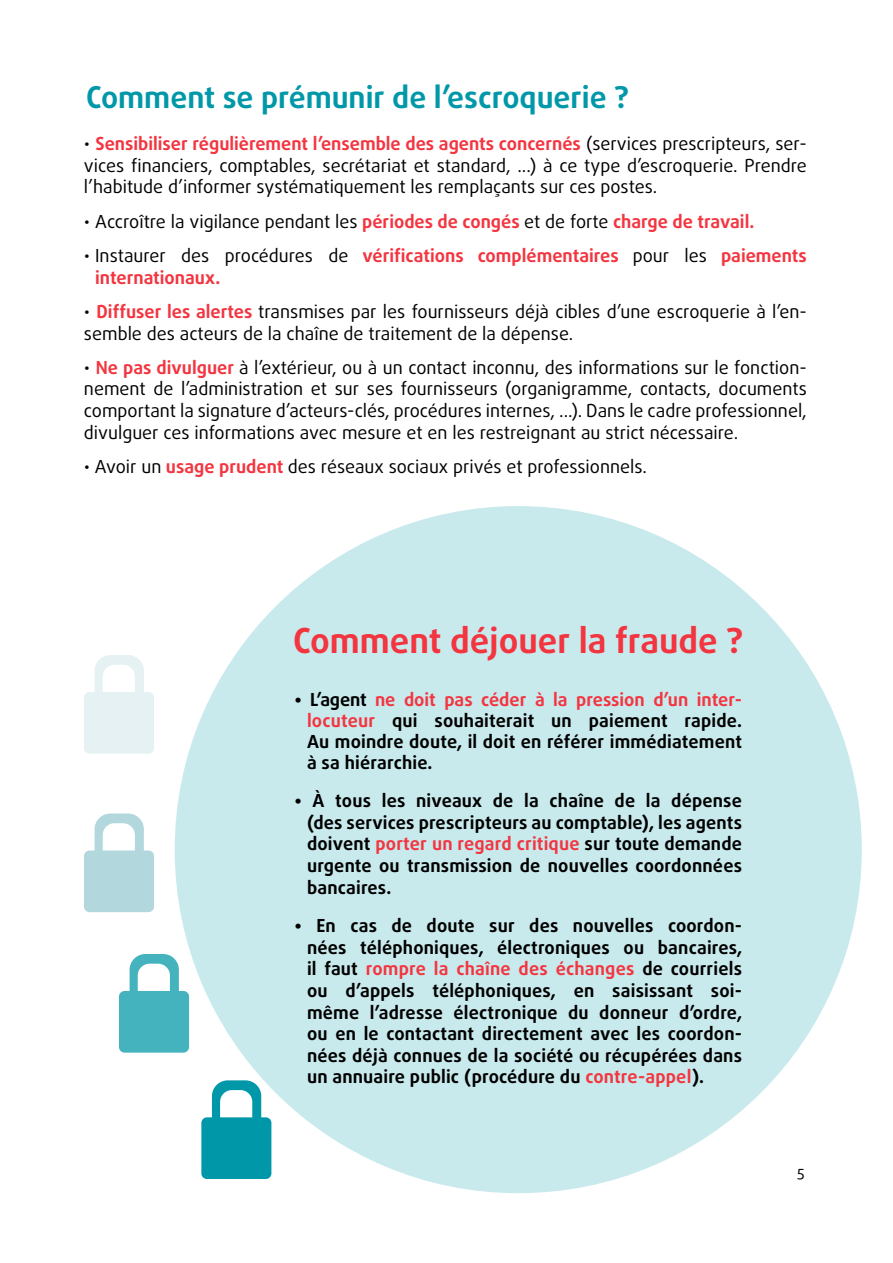
<style>
.page{position:relative;width:893px;height:1263px;background:#fff}
.page>*{position:absolute;margin:0;border:0;box-sizing:border-box;transform-origin:0 0}
.t1{font:700 34.5px "Daxline Pro";color:#f33540}
.t2{font:700 30px "Daxline Pro";color:#0098a9}
.t3{font:18px/21.6px "Daxline Pro";color:#000;text-align:justify}
.t4{font:700 18px/21.6px "Daxline Pro";letter-spacing:.01em;color:#000;text-align:justify}
.t5{font:700 18px/21.6px "Daxline Pro";color:#f33540}
.t6{font:15px "Daxline Pro";color:#000}
.s1{font-weight:700;color:#f33540}
.s2{font-weight:400;color:#000}
.s3{color:#f33540}
</style>
<div class="page">
<div style="left:175px;top:506px;width:687px;height:687px;background:#c9eaed;border-radius:50%"></div>
<svg style="left:95px;top:655px;width:49px;height:37px"></svg>
<div style="left:84px;top:692px;width:70px;height:62px;background:#e5f1f3;border-radius:6px"></div>
<svg style="left:95px;top:813px;width:49px;height:37px"></svg>
<div style="left:84px;top:850px;width:70px;height:62px;background:#b2d7dd;border-radius:6px"></div>
<svg style="left:130px;top:954px;width:49px;height:37px"></svg>
<div style="left:119px;top:991px;width:70px;height:61px;background:#44b3be;border-radius:6px"></div>
<svg style="left:212px;top:1080px;width:49px;height:37px"></svg>
<div style="left:201px;top:1117px;width:70px;height:62px;background:#0098a9;border-radius:6px"></div>
<p class="t2" style="left:86px;top:77px;width:544px">Comment se prémunir de l’escroquerie ?</p>
<p class="t3" style="left:84px;top:133px;width:724px">• <span class="s1">Sensibiliser régulièrement l’ensemble des agents concernés</span> (services prescripteurs, ser&shy;vices financiers, comptables, secrétariat et standard, ...) à ce type d’escroquerie. Prendre l’habitude d’informer systématiquement les remplaçants sur ces postes.</p>
<p class="t3" style="left:84px;top:211px;width:672px">• Accroître la vigilance pendant les <span class="s1">périodes de congés</span> et de forte <span class="s1">charge de travail.</span></p>
<p class="t5" style="left:95px;top:245px;width:713px;text-indent:-11px"><span class="s2">• Instaurer des procédures de</span> vérifications complémentaires <span class="s2">pour les</span> paiements internationaux.</p>
<p class="t3" style="left:84px;top:301px;width:724px">• <span class="s1">Diffuser les alertes</span> transmises par les fournisseurs déjà cibles d’une escroquerie à l’en&shy;semble des acteurs de la chaîne de traitement de la dépense.</p>
<p class="t3" style="left:84px;top:357px;width:724px">• <span class="s1">Ne pas divulguer</span> à l’extérieur, ou à un contact inconnu, des informations sur le fonction&shy;nement de l’administration et sur ses fournisseurs (organigramme, contacts, documents comportant la signature d’acteurs-clés, procédures internes, ...). Dans le cadre professionnel, divulguer ces informations avec mesure et en les restreignant au strict nécessaire.</p>
<p class="t3" style="left:84px;top:456px;width:565px">• Avoir un <span class="s1">usage prudent</span> des réseaux sociaux privés et professionnels.</p>
<p class="t1" style="left:293px;top:618px;width:452px">Comment déjouer la fraude ?</p>
<p class="t4" style="left:307px;top:689px;width:436px;line-height:21px;text-indent:-13px">• L’agent <span class="s3">ne doit pas céder à la pression d’un inter&shy;locuteur</span> qui souhaiterait un paiement rapide.<br>Au moindre doute, il doit en référer immédiatement à sa hiérarchie.</p>
<p class="t4" style="left:307px;top:790px;width:436px;text-indent:-13px">• À tous les niveaux de la chaîne de la dépense (des services prescripteurs au comptable), les agents doivent <span class="s3">porter un regard critique</span> sur toute demande urgente ou transmission de nouvelles coordonnées bancaires.</p>
<p class="t4" style="left:307px;top:915px;width:437px;text-indent:-13px">• En cas de doute sur des nouvelles coordon&shy;nées téléphoniques, électroniques ou bancaires, il faut <span class="s3">rompre la chaîne des échanges</span> de courriels ou d’appels téléphoniques, en saisissant soi&shy;même l’adresse électronique du donneur d’ordre, ou en le contactant directement avec les coordon&shy;nées déjà connues de la société ou récupérées dans un annuaire public (procédure du <span class="s3">contre-appel</span>).</p>
<p class="t6" style="left:797px;top:1161px;width:9px">5</p>
</div>
